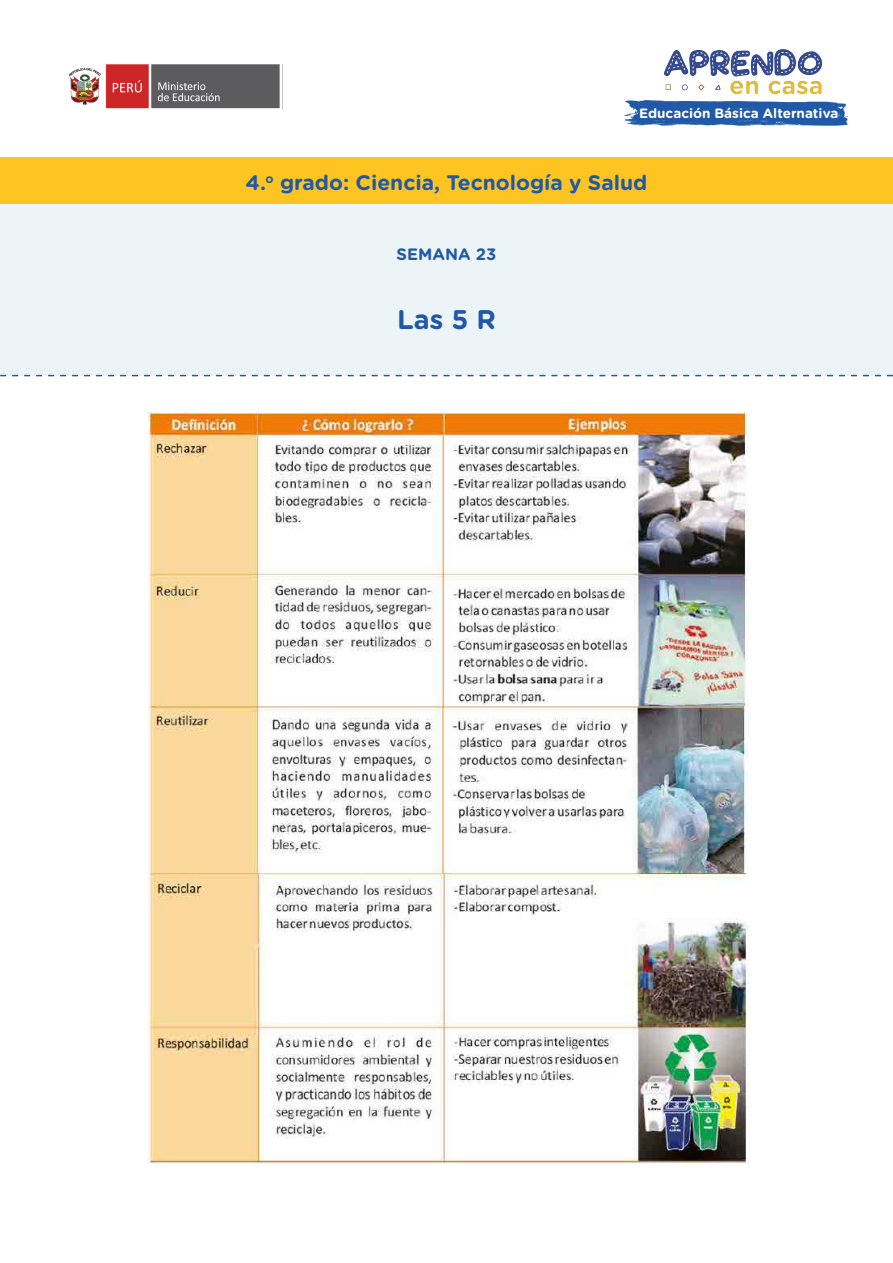
<style>
.page{position:relative;width:893px;height:1263px;background:#fff}
.page>*{position:absolute;margin:0;border:0;box-sizing:border-box;transform-origin:0 0}
.t1{font:700 27px "Gotham Rounded";color:#2059a8}
.t2{font:700 21px "Gotham Rounded";color:#2059a8}
.t3{font:700 16.5px "Gotham Rounded";color:#2059a8}
.t4{font:700 13.5px "Gotham Rounded";color:#fff}
</style>
<div class="page">
<div style="left:0;top:185px;width:893px;height:190px;background:#edf4f8"></div>
<div style="left:0;top:157px;width:893px;height:47px;background:#fec422"></div>
<svg style="left:0;top:375px;width:893px;height:1px"></svg>
<img style="left:68px;top:65px;width:212px;height:44px">
<svg style="left:624px;top:100px;width:224px;height:26px;background:#3e6fb3"></svg>
<img style="left:664px;top:49px;width:159px;height:46px">
<img style="left:149px;top:413px;width:599px;height:294px">
<img style="left:149px;top:707px;width:599px;height:456px">
<p class="t4" style="left:639px;top:103px;width:201px">Educación Básica Alternativa</p>
<p class="t2" style="left:246px;top:167px;width:403px">4.<sup>o</sup> grado: Ciencia, Tecnología y Salud</p>
<p class="t3" style="left:397px;top:242px;width:101px">SEMANA 23</p>
<p class="t1" style="left:397px;top:299px;width:100px">Las 5 R</p>
</div>
